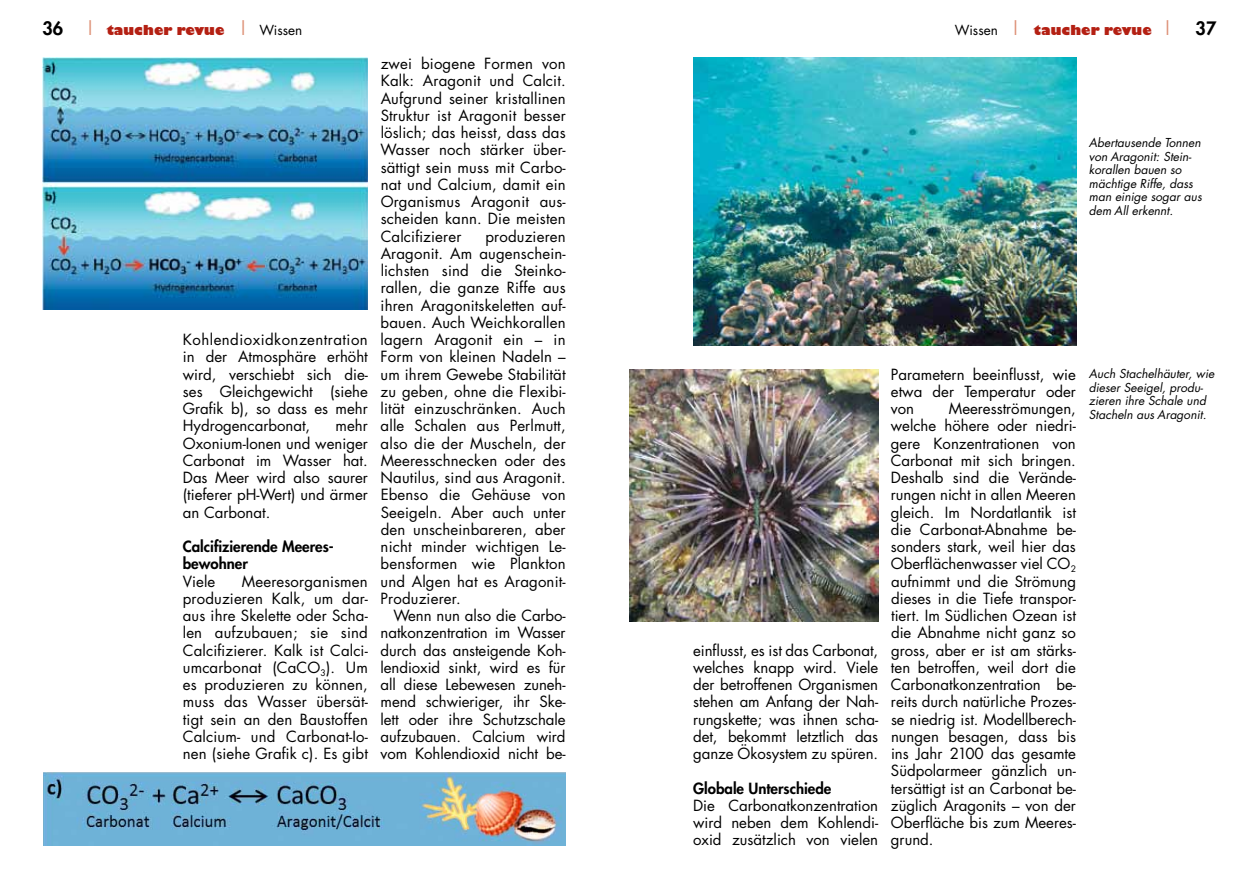
<style>
.page{position:relative;width:1259px;height:893px;background:#fff}
.page>*{position:absolute;margin:0;border:0;box-sizing:border-box;transform-origin:0 0}
.t1{font:800 18px "Futura";color:#000}
.t2{font:15px/17.2px "Futura";color:#000;text-align:justify}
.t3{font:800 15px/17.2px "Futura";color:#000}
.t4{font:800 13.5px "Gill Sans";color:#b42013}
.t5{font:italic 12px/13.5px "Futura";color:#000}
.s1{font-family:"Futura";font-size:18px;color:#000}
.s2{font-family:"Futura";font-weight:400;font-size:18px;color:#dd8f75}
.s3{font-family:"Futura";font-weight:400;color:#000}
</style>
<div class="page">
<img style="left:44px;top:772px;width:522px;height:73px">
<img style="left:693px;top:58px;width:383px;height:287px">
<img style="left:629px;top:370px;width:249px;height:251px">
<img style="left:43px;top:58px;width:325px;height:252px">
<p class="t4" style="left:43px;top:21px;width:261px"><span class="s1">36</span> <span class="s2">|</span> taucher revue <span class="s2">|</span> <span class="s3">Wissen</span></p>
<p class="t4" style="left:955px;top:21px;width:219px"><span class="s3">Wissen</span> <span class="s2">|</span> taucher revue <span class="s2">|</span></p>
<p class="t1" style="left:1195px;top:16px;width:22px">37</p>
<p class="t2" style="left:183px;top:331px;width:187px">Kohlendioxidkonzentration in der Atmosphäre erhöht wird, verschiebt sich die&shy;ses Gleichgewicht (siehe Grafik b), so dass es mehr Hydrogencarbonat,</p>
<p class="t2" style="left:183px;top:417px;width:186px;text-indent:153px">mehr Oxonium-Ionen und weniger Carbonat im Wasser hat.<br>Das Meer wird also saurer (tieferer pH-Wert) und ärmer an Carbonat.</p>
<p class="t3" style="left:183px;top:538px;width:151px">Calcifizierende Meeres&shy;bewohner</p>
<p class="t2" style="left:183px;top:572px;width:34px">Viele</p>
<p class="t2" style="left:183px;top:572px;width:187px;text-indent:59px">Meeresorganismen produzieren Kalk, um dar&shy;aus ihre Skelette oder Scha&shy;len aufzubauen; sie sind Calcifizierer. Kalk ist Calci&shy;umcarbonat (CaCO<sub>3</sub>). Um es produzieren zu können, muss das Wasser übersät&shy;tigt sein an den Baustoffen Calcium- und Carbonat-Io&shy;nen (siehe Grafik c). Es gibt</p>
<p class="t2" style="left:381px;top:55px;width:187px">zwei biogene Formen von Kalk: Aragonit und Calcit.<br>Aufgrund seiner kristallinen Struktur ist Aragonit besser löslich; das heisst, dass das Wasser noch stärker über&shy;sättigt sein muss mit Carbo&shy;nat und Calcium, damit ein Organismus Aragonit aus&shy;scheiden kann. Die meisten Calcifizierer</p>
<p class="t2" style="left:381px;top:227px;width:187px;text-indent:105px">produzieren Aragonit. Am augenschein&shy;lichsten sind die Steinko&shy;rallen, die ganze Riffe aus ihren Aragonitskeletten auf&shy;bauen. Auch Weichkorallen lagern Aragonit ein – in Form von kleinen Nadeln – um ihrem Gewebe Stabilität zu geben, ohne die Flexibi&shy;lität einzuschränken. Auch alle Schalen aus Perlmutt, also die der Muscheln, der Meeresschnecken oder des Nautilus, sind aus Aragonit.<br>Ebenso die Gehäuse von Seeigeln. Aber auch unter den unscheinbareren, aber nicht minder wichtigen Le&shy;bensformen wie Plankton und Algen hat es Aragonit-Produzierer.</p>
<p class="t2" style="left:380px;top:607px;width:187px;text-indent:13px">Wenn nun also die Carbo&shy;natkonzentration im Wasser durch das ansteigende Koh&shy;lendioxid sinkt, wird es für all diese Lebewesen zuneh&shy;mend schwieriger, ihr Ske&shy;lett oder ihre Schutzschale aufzubauen. Calcium wird vom Kohlendioxid nicht be-</p>
<p class="t5" style="left:1089px;top:136px;width:114px">Abertausende Tonnen von Aragonit: Stein&shy;korallen bauen so mächtige Riffe, dass man einige sogar aus dem All erkennt.</p>
<p class="t2" style="left:693px;top:641px;width:187px">einflusst, es ist das Carbonat, welches knapp wird. Viele der betroffenen Organismen stehen am Anfang der Nah&shy;rungskette; was ihnen scha&shy;det, bekommt letztlich das ganze Ökosystem zu spüren.</p>
<p class="t3" style="left:693px;top:779px;width:140px">Globale Unterschiede</p>
<p class="t2" style="left:693px;top:796px;width:186px">Die Carbonatkonzentration wird neben dem Kohlendi&shy;oxid zusätzlich von vielen</p>
<p class="t2" style="left:891px;top:365px;width:186px">Parametern beeinflusst, wie etwa der Temperatur oder von</p>
<p class="t2" style="left:891px;top:400px;width:187px;text-indent:58px">Meeresströmungen, welche höhere oder niedri&shy;gere Konzentrationen von Carbonat mit sich bringen.<br>Deshalb sind die Verände&shy;rungen nicht in allen Meeren gleich. Im Nordatlantik ist die Carbonat-Abnahme be&shy;sonders stark, weil hier das Oberflächenwasser viel CO<sub>2 </sub>aufnimmt und die Strömung dieses in die Tiefe transpor&shy;tiert. Im Südlichen Ozean ist die Abnahme nicht ganz so gross, aber er ist am stärks&shy;ten betroffen, weil dort die Carbonatkonzentration be&shy;reits durch natürliche Prozes&shy;se niedrig ist. Modellberech&shy;nungen besagen, dass bis ins Jahr 2100 das gesamte Südpolarmeer gänzlich un&shy;tersättigt ist an Carbonat be&shy;züglich Aragonits – von der Oberfläche bis zum Meeres&shy;grund.</p>
<p class="t5" style="left:1089px;top:367px;width:127px">Auch Stachelhäuter, wie dieser Seeigel, produ&shy;zieren ihre Schale und<br>Stacheln aus Aragonit.</p>
</div>
